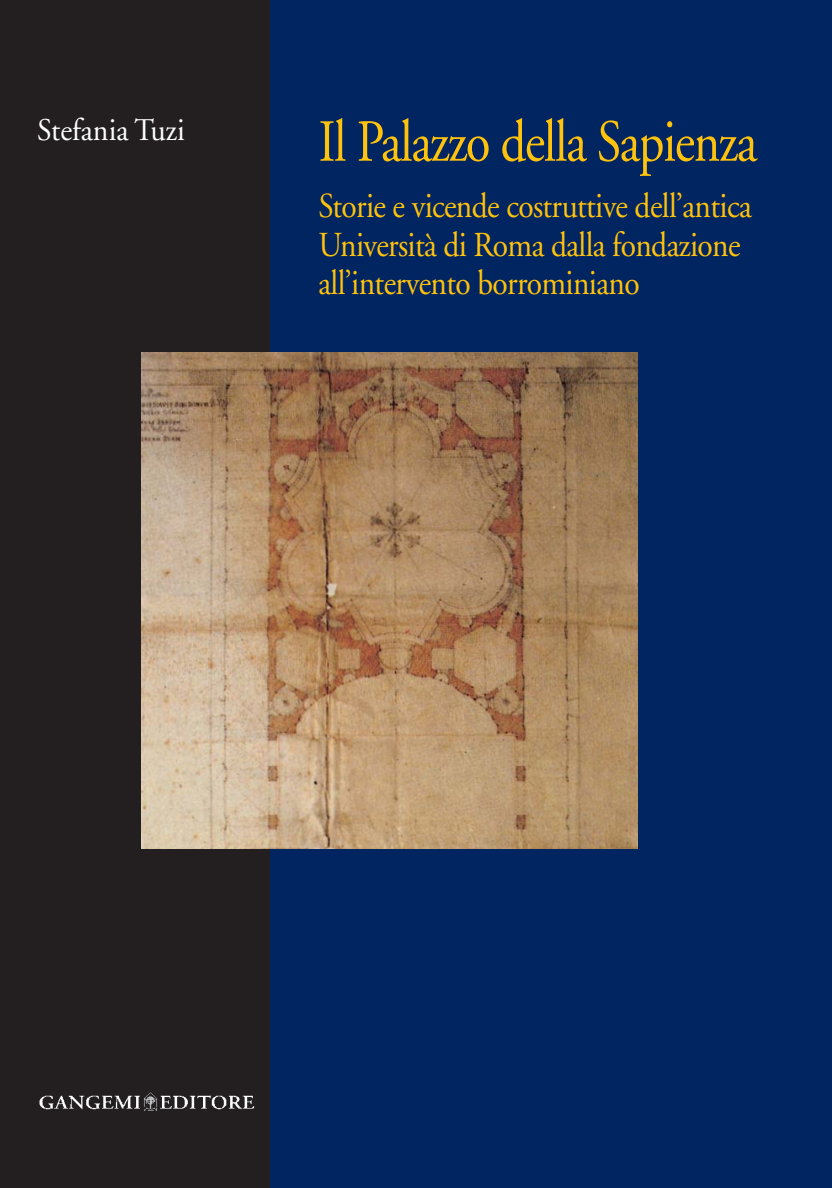
<style>
.page{position:relative;width:832px;height:1188px;background:#fff}
.page>*{position:absolute;margin:0;border:0;box-sizing:border-box;transform-origin:0 0}
.t1{font:59.5px "Adobe Garamond";letter-spacing:-.025em;color:#ffc20d;scale:.85 1}
.t2{font:35px/38.5px "Adobe Garamond";letter-spacing:-.02em;color:#ffc20d;scale:.9 1}
.t3{font:31.5px "Adobe Garamond";color:#fff;scale:.95 1}
</style>
<div class="page">
<div style="left:0;top:0;width:438px;height:1187px;background:#231f20"></div>
<div style="left:270px;top:0;width:562px;height:1187px;background:#002561"></div>
<img style="left:141px;top:352px;width:496px;height:496px">
<img style="left:39px;top:1095px;width:216px;height:15px">
<img style="left:140px;top:1092px;width:20px;height:19px">
<p class="t3" style="left:37px;top:117px;width:157px">Stefania Tuzi</p>
<h1 class="t1" style="left:318px;top:118px;width:518px">Il Palazzo della Sapienza</h1>
<p class="t2" style="left:318px;top:190px;width:483px">Storie e vicende costruttive dell’antica<br>Università di Roma dalla fondazione all’intervento borrominiano</p>
</div>
